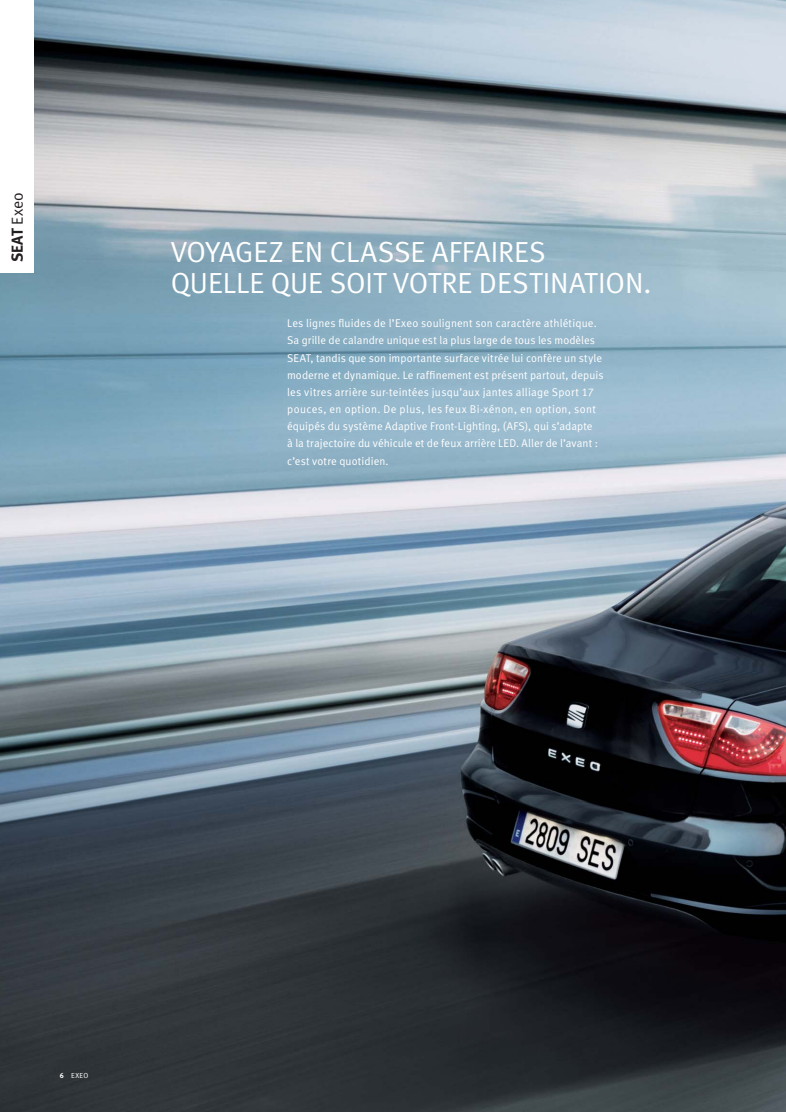
<style>
.page{position:relative;width:786px;height:1112px;background:#fff}
.page>*{position:absolute;margin:0;border:0;box-sizing:border-box;transform-origin:0 0}
.t1{font:29.1px/30.4px "Seat Meta Normal";color:#fff}
.t2{font:700 15.9px "Seat Meta";color:#231f20}
.t3{font:11.2px/17.2px "Seat Meta Normal";letter-spacing:.015em;color:#fff}
.t4{font:7.3px "Seat Meta Normal";color:#fff}
.s1{font-family:"Seat Meta Normal";font-weight:400}
.s2{font-family:"Seat Meta";font-weight:700}
</style>
<div class="page">
<img style="left:0;top:0;width:786px;height:1112px">
<div style="left:0;top:0;width:33px;height:273px;background:#fff"></div>
<p class="t2" style="left:8px;top:262px;width:71px;rotate:-90deg">SEAT <span class="s1">Exeo</span></p>
<p class="t1" style="left:171px;top:240px;width:482px">VOYAGEZ EN CLASSE AFFAIRES<br>QUELLE QUE SOIT VOTRE DESTINATION.</p>
<p class="t3" style="left:287px;top:316px;width:318px">Les lignes fluides de l’Exeo soulignent son caractère athlétique.<br>Sa grille de calandre unique est la plus large de tous les modèles SEAT, tandis que son importante surface vitrée lui confère un style moderne et dynamique. Le raffinement est présent partout, depuis les vitres arrière sur-teintées jusqu’aux jantes alliage Sport 17 pouces, en option. De plus, les feux Bi-xénon, en option, sont équipés du système Adaptive Front-Lighting, (AFS), qui s’adapte<br>à la trajectoire du véhicule et de feux arrière LED. Aller de l’avant : c’est votre quotidien.</p>
<p class="t4" style="left:60px;top:1073px;width:30px"><span class="s2">6</span> EXEO</p>
</div>
